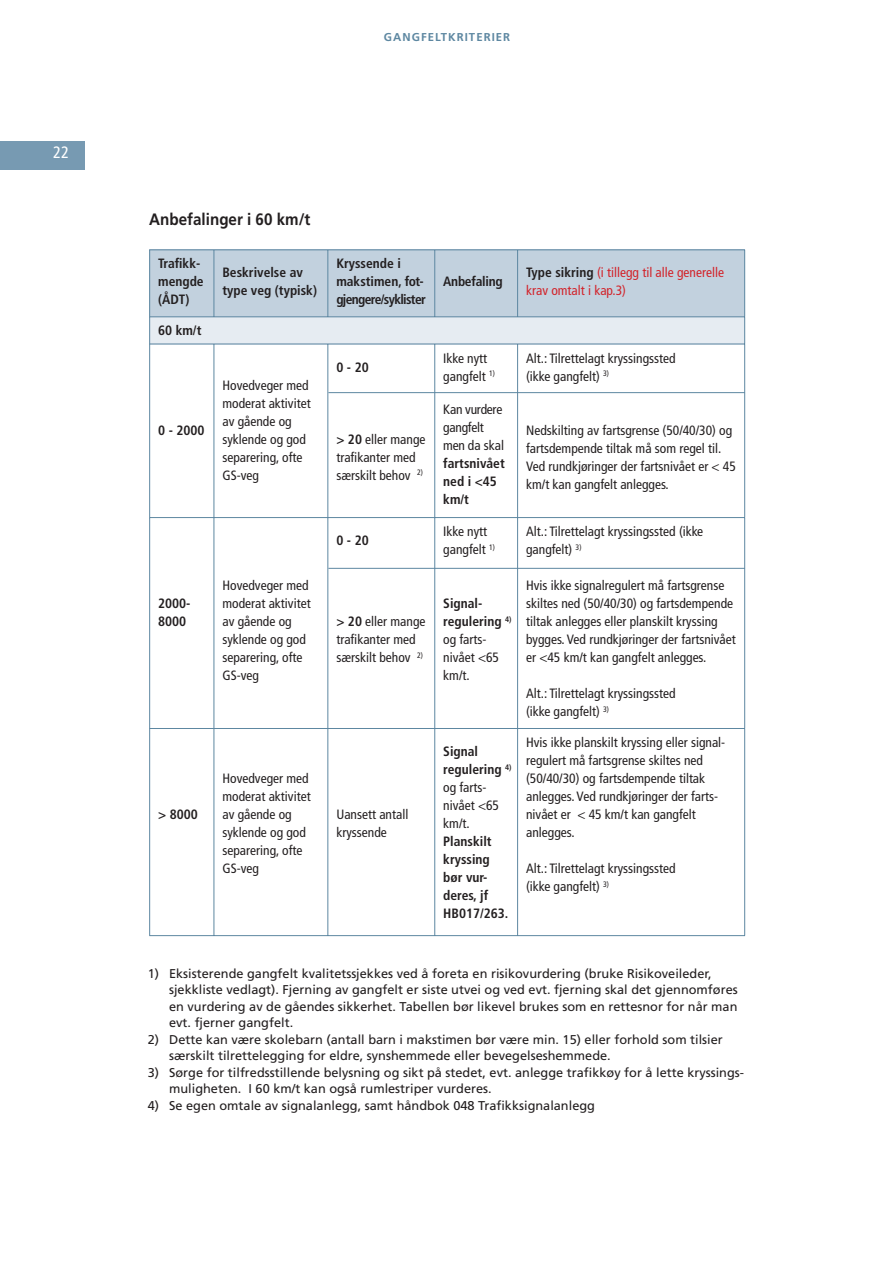
<style>
.page{position:relative;width:893px;height:1263px;background:#fff}
.page>*{position:absolute;margin:0;border:0;box-sizing:border-box;transform-origin:0 0}
.t1{font:700 16.5px "Frutiger";color:#231f20;scale:.92 1}
.t2{font:condensed 16.5px "Frutiger";color:#fff}
.t3{font:condensed 13.5px/18px "Frutiger";color:#231f20}
.t4{font:700 condensed 13.5px/18px "Frutiger";color:#231f20}
.t5{font:condensed 13.5px/18px "Frutiger";color:#d2232a}
.t6{font:700 condensed 13.5px/18px "Frutiger";letter-spacing:-.05em;color:#231f20}
.t7{font:condensed 13.5px/18px "Frutiger";letter-spacing:-.02em;color:#231f20}
.t8{font:700 condensed 13.5px "Frutiger";letter-spacing:-.02em;color:#231f20}
.t9{font:12.75px/16.5px "Frutiger";color:#231f20}
.t10{font:700 11.4px "Frutiger";letter-spacing:.09em;color:#5d87a1}
.s1{font-weight:700}
.s2{font-weight:700;color:#231f20}
</style>
<div class="page">
<div style="left:0;top:141px;width:84px;height:29px;background:#779ab2"></div>
<div style="left:149px;top:317px;width:595px;height:28px;background:#e6ecf2"></div>
<div style="left:149px;top:249px;width:595px;height:68px;background:#c2d1de"></div>
<hr style="left:149px;top:249px;width:65px;height:1px;background:#5d87a1">
<hr style="left:149px;top:250px;width:1px;height:66px;background:#5d87a1">
<hr style="left:214px;top:249px;width:114px;height:1px;background:#5d87a1">
<hr style="left:213px;top:250px;width:1px;height:66px;background:#5d87a1">
<hr style="left:328px;top:249px;width:107px;height:1px;background:#5d87a1">
<hr style="left:327px;top:250px;width:1px;height:66px;background:#5d87a1">
<hr style="left:435px;top:249px;width:82px;height:1px;background:#5d87a1">
<hr style="left:434px;top:250px;width:1px;height:66px;background:#5d87a1">
<hr style="left:517px;top:249px;width:228px;height:1px;background:#5d87a1">
<hr style="left:517px;top:250px;width:1px;height:66px;background:#5d87a1">
<hr style="left:744px;top:250px;width:1px;height:66px;background:#5d87a1">
<hr style="left:149px;top:316px;width:65px;height:1px;background:#5d87a1">
<svg style="left:149px;top:317px;width:1px;height:27px"></svg>
<hr style="left:214px;top:316px;width:531px;height:1px;background:#5d87a1">
<svg style="left:744px;top:317px;width:1px;height:27px"></svg>
<hr style="left:149px;top:344px;width:65px;height:1px;background:#5d87a1">
<hr style="left:149px;top:344px;width:1px;height:173px;background:#5d87a1">
<hr style="left:214px;top:344px;width:114px;height:1px;background:#5d87a1">
<hr style="left:213px;top:344px;width:1px;height:173px;background:#5d87a1">
<hr style="left:328px;top:344px;width:107px;height:1px;background:#5d87a1">
<hr style="left:327px;top:344px;width:1px;height:173px;background:#5d87a1">
<hr style="left:435px;top:344px;width:82px;height:1px;background:#5d87a1">
<hr style="left:434px;top:344px;width:1px;height:173px;background:#5d87a1">
<hr style="left:517px;top:344px;width:228px;height:1px;background:#5d87a1">
<hr style="left:517px;top:344px;width:1px;height:173px;background:#5d87a1">
<hr style="left:744px;top:344px;width:1px;height:173px;background:#5d87a1">
<hr style="left:149px;top:517px;width:65px;height:1px;background:#5d87a1">
<hr style="left:149px;top:518px;width:1px;height:210px;background:#5d87a1">
<hr style="left:214px;top:517px;width:114px;height:1px;background:#5d87a1">
<hr style="left:213px;top:518px;width:1px;height:210px;background:#5d87a1">
<hr style="left:328px;top:517px;width:107px;height:1px;background:#5d87a1">
<hr style="left:327px;top:518px;width:1px;height:210px;background:#5d87a1">
<hr style="left:435px;top:517px;width:82px;height:1px;background:#5d87a1">
<hr style="left:434px;top:518px;width:1px;height:210px;background:#5d87a1">
<hr style="left:517px;top:517px;width:228px;height:1px;background:#5d87a1">
<hr style="left:517px;top:518px;width:1px;height:210px;background:#5d87a1">
<hr style="left:744px;top:518px;width:1px;height:210px;background:#5d87a1">
<hr style="left:149px;top:728px;width:65px;height:1px;background:#5d87a1">
<hr style="left:149px;top:729px;width:1px;height:206px;background:#5d87a1">
<hr style="left:214px;top:728px;width:114px;height:1px;background:#5d87a1">
<hr style="left:213px;top:729px;width:1px;height:206px;background:#5d87a1">
<hr style="left:328px;top:728px;width:107px;height:1px;background:#5d87a1">
<hr style="left:327px;top:729px;width:1px;height:206px;background:#5d87a1">
<hr style="left:435px;top:728px;width:82px;height:1px;background:#5d87a1">
<hr style="left:434px;top:729px;width:1px;height:206px;background:#5d87a1">
<hr style="left:517px;top:728px;width:228px;height:1px;background:#5d87a1">
<hr style="left:517px;top:729px;width:1px;height:206px;background:#5d87a1">
<hr style="left:744px;top:729px;width:1px;height:206px;background:#5d87a1">
<hr style="left:149px;top:935px;width:596px;height:1px;background:#5d87a1">
<hr style="left:328px;top:392px;width:416px;height:1px;background:#5d87a1">
<hr style="left:328px;top:568px;width:416px;height:1px;background:#5d87a1">
<p class="t2" style="left:53px;top:146px;width:17px">22</p>
<p class="t1" style="left:149px;top:212px;width:177px">Anbefalinger i 60 km/t</p>
<p class="t10" style="left:384px;top:33px;width:128px">GANGFELTKRITERIER</p>
<p class="t4" style="left:158px;top:256px;width:47px">Trafikk&shy;mengde (ÅDT)</p>
<p class="t4" style="left:222px;top:265px;width:96px">Beskrivelse av type veg (typisk)</p>
<p class="t6" style="left:336px;top:256px;width:91px">Kryssende i makstimen, fot&shy;gjengere/syklister</p>
<p class="t4" style="left:158px;top:323px;width:45px">60 km/t</p>
<p class="t4" style="left:158px;top:422px;width:48px">0 - 2000</p>
<p class="t3" style="left:222px;top:377px;width:90px">Hovedveger med moderat aktivitet av gående og syklende og god separering, ofte<br>GS-veg</p>
<p class="t4" style="left:158px;top:596px;width:34px">2000-<br>8000</p>
<p class="t3" style="left:222px;top:578px;width:90px">Hovedveger med moderat aktivitet av gående og syklende og god separering, ofte<br>GS-veg</p>
<p class="t4" style="left:336px;top:359px;width:34px">0 - 20</p>
<p class="t3" style="left:336px;top:431px;width:91px"><span class="s1">&gt; 20</span> eller mange trafikanter med særskilt behov <sup>2)</sup></p>
<p class="t4" style="left:336px;top:533px;width:34px">0 - 20</p>
<p class="t3" style="left:336px;top:614px;width:91px"><span class="s1">&gt; 20</span> eller mange trafikanter med særskilt behov <sup>2)</sup></p>
<p class="t4" style="left:158px;top:807px;width:41px">&gt; 8000</p>
<p class="t3" style="left:222px;top:771px;width:90px">Hovedveger med moderat aktivitet av gående og syklende og god separering, ofte<br>GS-veg</p>
<p class="t3" style="left:336px;top:806px;width:73px">Uansett antall kryssende</p>
<p class="t8" style="left:443px;top:276px;width:61px">Anbefaling</p>
<p class="t5" style="left:526px;top:265px;width:199px"><span class="s2">Type sikring</span> (i tillegg til alle generelle krav omtalt i kap.3)</p>
<p class="t3" style="left:443px;top:350px;width:53px">Ikke nytt gangfelt <sup>1)</sup></p>
<p class="t7" style="left:443px;top:401px;width:62px">Kan vurdere gangfelt men da skal</p>
<p class="t4" style="left:443px;top:455px;width:63px">fartsnivået ned i &lt;45 km/t</p>
<p class="t3" style="left:443px;top:524px;width:53px">Ikke nytt gangfelt <sup>1)</sup></p>
<p class="t3" style="left:443px;top:596px;width:70px"><span class="s1">Signal&shy;regulering</span> <sup>4) </sup>og farts&shy;nivået &lt;65 km/t.</p>
<p class="t3" style="left:443px;top:743px;width:70px"><span class="s1">Signal regulering</span> <sup>4) </sup>og farts&shy;nivået &lt;65 km/t.</p>
<p class="t4" style="left:443px;top:834px;width:67px">Planskilt kryssing bør vur&shy;deres, jf<br>HB017/263.</p>
<p class="t3" style="left:526px;top:350px;width:151px">Alt.: Tilrettelagt kryssingssted (ikke gangfelt) <sup>3)</sup></p>
<p class="t3" style="left:526px;top:422px;width:211px">Nedskilting av fartsgrense (50/40/30) og fartsdempende tiltak må som regel til.<br>Ved rundkjøringer der fartsnivået er &lt; 45 km/t kan gangfelt anlegges.</p>
<p class="t3" style="left:526px;top:524px;width:179px">Alt.: Tilrettelagt kryssingssted (ikke gangfelt) <sup>3)</sup></p>
<p class="t3" style="left:526px;top:578px;width:211px">Hvis ikke signalregulert må fartsgrense skiltes ned (50/40/30) og fartsdempende tiltak anlegges eller planskilt kryssing bygges. Ved rundkjøringer der fartsnivået er &lt;45 km/t kan gangfelt anlegges.</p>
<p class="t3" style="left:526px;top:686px;width:151px">Alt.: Tilrettelagt kryssingssted (ikke gangfelt) <sup>3)</sup></p>
<p class="t3" style="left:526px;top:734px;width:201px">Hvis ikke planskilt kryssing eller signal&shy;regulert må fartsgrense skiltes ned (50/40/30) og fartsdempende tiltak anlegges. Ved rundkjøringer der farts&shy;nivået er &lt; 45 km/t kan gangfelt anlegges.</p>
<p class="t3" style="left:526px;top:860px;width:151px">Alt.: Tilrettelagt kryssingssted (ikke gangfelt) <sup>3)</sup></p>
<p class="t9" style="left:169px;top:966px;width:570px;text-indent:-21px">1) Eksisterende gangfelt kvalitetssjekkes ved å foreta en risikovurdering (bruke Risikoveileder, sjekkliste vedlagt). Fjerning av gangfelt er siste utvei og ved evt. fjerning skal det gjennomføres en vurdering av de gåendes sikkerhet. Tabellen bør likevel brukes som en rettesnor for når man evt. fjerner gangfelt.</p>
<p class="t9" style="left:169px;top:1032px;width:555px;text-indent:-21px">2) Dette kan være skolebarn (antall barn i makstimen bør være min. 15) eller forhold som tilsier særskilt tilrettelegging for eldre, synshemmede eller bevegelseshemmede.</p>
<p class="t9" style="left:169px;top:1065px;width:576px;text-indent:-21px">3) Sørge for tilfredsstillende belysning og sikt på stedet, evt. anlegge trafikkøy for å lette kryssings&shy;muligheten. I 60 km/t kan også rumlestriper vurderes.</p>
<p class="t9" style="left:148px;top:1098px;width:448px">4) Se egen omtale av signalanlegg, samt håndbok 048 Trafikksignalanlegg</p>
</div>
